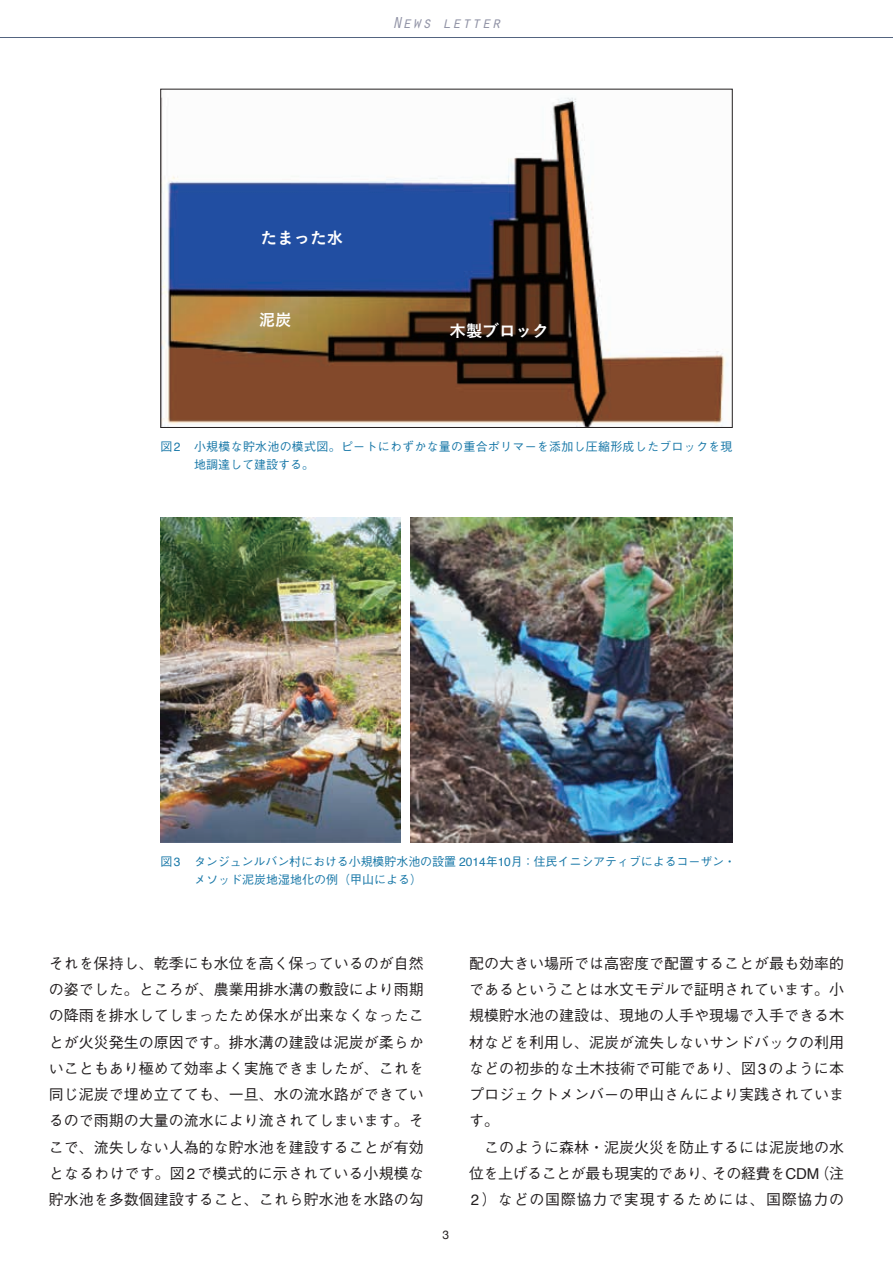
<style>
.page{position:relative;width:893px;height:1263px;background:#fff}
.page>*{position:absolute;margin:0;border:0;box-sizing:border-box;transform-origin:0 0}
.t1{font:16.5px "Koburina Go Std W6";color:#fff}
.t2{font:italic 16.5px "Orator Std";color:#9193a6}
.t3{font:500 15px/26.2px "Gothic BBB Pr 6";color:#231f20;text-align:justify}
.t4{font:500 12px/18px "Gothic BBB Pr 6";color:#1978a8}
.t5{font:500 12px/18px "Gothic BBB Pr 6";letter-spacing:.02em;color:#1978a8}
.t6{font:12px "Helvetica Neue";color:#231f20}
.s1{font-family:"Helvetica";font-weight:400}
</style>
<div class="page">
<hr style="left:0;top:37px;width:893px;height:1px;background:#536480">
<img style="left:160px;top:518px;width:240px;height:325px">
<img style="left:410px;top:518px;width:323px;height:325px">
<img style="left:162px;top:97px;width:566px;height:329px">
<p class="t2" style="left:392px;top:11px;width:110px">News letter</p>
<p class="t1" style="left:261px;top:225px;width:84px">たまった水</p>
<p class="t1" style="left:259px;top:307px;width:34px">泥炭</p>
<p class="t1" style="left:450px;top:318px;width:100px">木製ブロック</p>
<p class="t5" style="left:194px;top:437px;width:540px;text-indent:-34px">図<span class="s1">2</span> 小規模な貯水池の模式図。ピートにわずかな量の重合ポリマーを添加し圧縮形成したブロックを現地調達して建設する。</p>
<p class="t4" style="left:194px;top:852px;width:543px;text-indent:-34px">図<span class="s1">3</span> タンジュンルバン村における小規模貯水池の設置 <span class="s1">2014</span>年<span class="s1">10</span>月：住民イニシアティブによるコーザン・メソッド泥炭地湿地化の例（甲山による）</p>
<p class="t3" style="left:49px;top:949px;width:377px">それを保持し、乾季にも水位を高く保っているのが自然の姿でした。ところが、農業用排水溝の敷設により雨期の降雨を排水してしまったため保水が出来なくなったことが火災発生の原因です。排水溝の建設は泥炭が柔らかいこともあり極めて効率よく実施できましたが、これを同じ泥炭で埋め立てても、一旦、水の流水路ができているので雨期の大量の流水により流されてしまいます。そこで、流失しない人為的な貯水池を建設することが有効となるわけです。図<span class="s1">2</span>で模式的に示されている小規模な貯水池を多数個建設すること、これら貯水池を水路の勾</p>
<p class="t3" style="left:469px;top:949px;width:392px;text-align:left">配の大きい場所では高密度で配置することが最も効率的であるということは水文モデルで証明されています。小規模貯水池の建設は、現地の人手や現場で入手できる木材などを利用し、泥炭が流失しないサンドバックの利用などの初歩的な土木技術で可能であり、図<span class="s1">3</span>のように本プロジェクトメンバーの甲山さんにより実践されています。<br>　このように森林・泥炭火災を防止するには泥炭地の水位を上げることが最も現実的であり、その経費を<span class="s1">CDM</span>（注<br><span class="s1">2</span> ）などの国際協力で実現するためには、国際協力の　</p>
<p class="t6" style="left:443px;top:1226px;width:8px">3</p>
</div>
